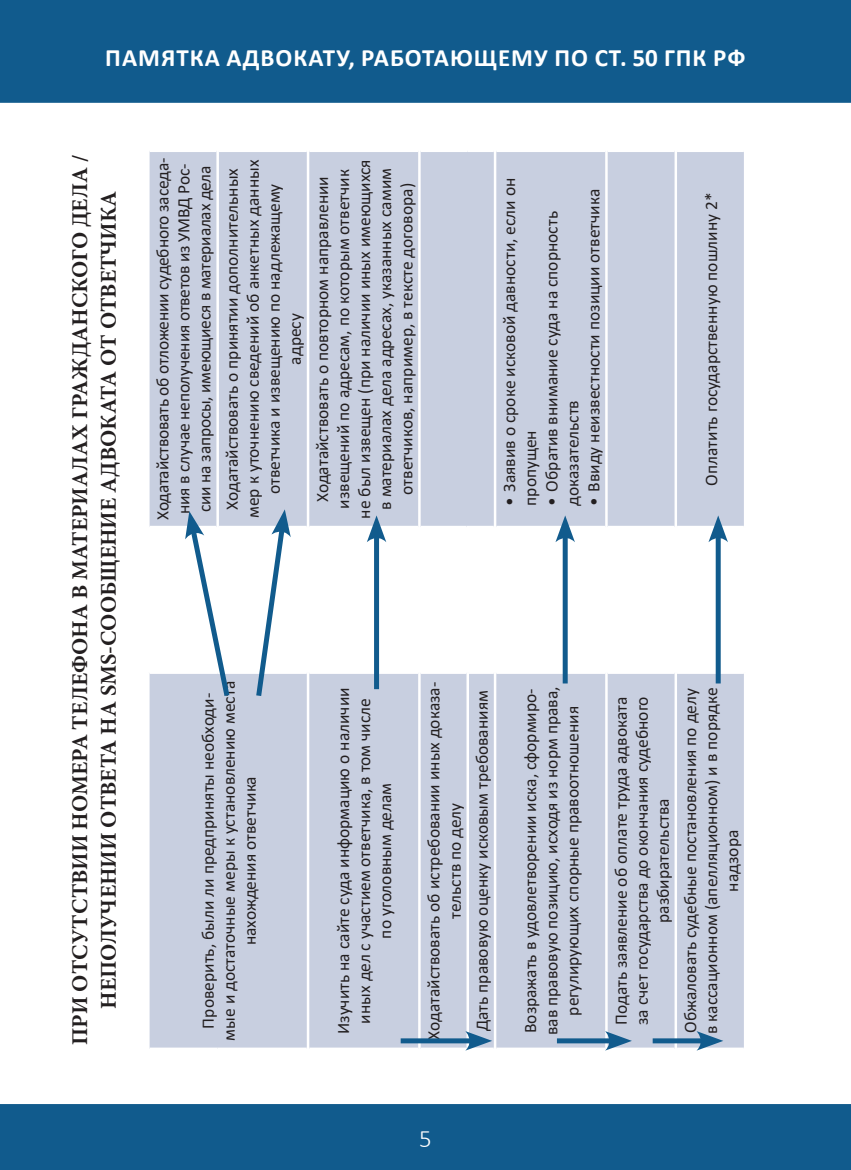
<style>
.page{position:relative;width:851px;height:1170px;background:#fff}
.page>*{position:absolute;margin:0;border:0;box-sizing:border-box;transform-origin:0 0}
.t1{font:700 25px "Calibri";letter-spacing:.04em;color:#fff}
.t2{font:300 25px "Calibri";color:#fff}
.text{font:700 22.5px/28.5px "Minion Pro";color:#231f20;text-align:center}
.Tabl-2{font:17.5px/21px "Calibri";color:#231f20;text-align:center}
</style>
<div class="page">
<div style="left:0;top:0;width:850px;height:103px;background:#115b8d;border:2px solid #115b8d"></div>
<div style="left:0;top:1103px;width:850px;height:66px;background:#115b8d;border:2px solid #115b8d"></div>
<div style="left:149px;top:152px;width:594px;height:895px;background:#c8cfe0"></div>
<svg style="left:149px;top:528px;width:594px;height:143px"></svg>
<hr style="left:149px;top:671px;width:69px;height:3px;background:#fff">
<hr style="left:149px;top:525px;width:67px;height:3px;background:#fff">
<hr style="left:218px;top:671px;width:89px;height:3px;background:#fff">
<hr style="left:216px;top:149px;width:3px;height:379px;background:#fff">
<hr style="left:219px;top:525px;width:88px;height:3px;background:#fff">
<hr style="left:309px;top:671px;width:109px;height:3px;background:#fff">
<hr style="left:309px;top:525px;width:109px;height:3px;background:#fff">
<hr style="left:418px;top:672px;width:2px;height:377px;background:#fff">
<hr style="left:418px;top:527px;width:2px;height:145px;background:#fff">
<hr style="left:420px;top:671px;width:46px;height:3px;background:#fff">
<hr style="left:418px;top:149px;width:2px;height:378px;background:#fff">
<hr style="left:420px;top:525px;width:46px;height:3px;background:#fff">
<hr style="left:466px;top:672px;width:3px;height:377px;background:#fff">
<hr style="left:466px;top:525px;width:3px;height:147px;background:#fff">
<hr style="left:469px;top:671px;width:24px;height:3px;background:#fff">
<hr style="left:469px;top:525px;width:24px;height:3px;background:#fff">
<hr style="left:493px;top:672px;width:3px;height:377px;background:#fff">
<hr style="left:493px;top:527px;width:3px;height:145px;background:#fff">
<hr style="left:496px;top:671px;width:109px;height:3px;background:#fff">
<hr style="left:605px;top:672px;width:2px;height:377px;background:#fff">
<hr style="left:605px;top:527px;width:2px;height:145px;background:#fff">
<hr style="left:607px;top:671px;width:67px;height:3px;background:#fff">
<hr style="left:607px;top:525px;width:67px;height:3px;background:#fff">
<hr style="left:674px;top:672px;width:3px;height:377px;background:#fff">
<hr style="left:674px;top:527px;width:3px;height:145px;background:#fff">
<hr style="left:677px;top:671px;width:66px;height:3px;background:#fff">
<hr style="left:674px;top:149px;width:3px;height:378px;background:#fff">
<hr style="left:677px;top:525px;width:66px;height:3px;background:#fff">
<hr style="left:307px;top:672px;width:2px;height:377px;background:#fff">
<hr style="left:307px;top:527px;width:2px;height:145px;background:#fff">
<hr style="left:307px;top:149px;width:2px;height:378px;background:#fff">
<hr style="left:493px;top:149px;width:3px;height:378px;background:#fff">
<hr style="left:496px;top:525px;width:109px;height:3px;background:#fff">
<hr style="left:605px;top:149px;width:2px;height:378px;background:#fff">
<svg style="left:185px;top:511px;width:48px;height:190px"></svg>
<svg style="left:253px;top:509px;width:38px;height:192px"></svg>
<div style="left:374px;top:532px;width:5px;height:157px;background:#115b8d"></div>
<svg style="left:367px;top:515px;width:19px;height:27px"></svg>
<div style="left:400px;top:1038px;width:75px;height:5px;background:#115b8d"></div>
<svg style="left:465px;top:1030px;width:27px;height:20px"></svg>
<div style="left:557px;top:1038px;width:57px;height:5px;background:#115b8d"></div>
<svg style="left:605px;top:1030px;width:26px;height:20px"></svg>
<div style="left:652px;top:1038px;width:54px;height:5px;background:#115b8d"></div>
<svg style="left:696px;top:1030px;width:27px;height:20px"></svg>
<div style="left:562px;top:532px;width:5px;height:151px;background:#115b8d"></div>
<svg style="left:555px;top:515px;width:20px;height:27px"></svg>
<div style="left:715px;top:532px;width:5px;height:151px;background:#115b8d"></div>
<svg style="left:708px;top:515px;width:19px;height:27px"></svg>
<h1 class="t1" style="left:105px;top:40px;width:641px">ПАМЯТКА АДВОКАТУ, РАБОТАЮЩЕМУ ПО СТ. 50 ГПК РФ</h1>
<p class="text" style="left:66px;top:1044px;width:891px;rotate:-90deg">ПРИ ОТСУТСТВИИ НОМЕРА ТЕЛЕФОНА В МАТЕРИАЛАХ ГРАЖДАНСКОГО ДЕЛА /<br>НЕПОЛУЧЕНИИ ОТВЕТА НА SMS-СООБЩЕНИЕ АДВОКАТА ОТ ОТВЕТЧИКА</p>
<p class="Tabl-2" style="left:152px;top:520px;width:363px;rotate:-90deg">Ходатайствовать об отложении судебного заседа&shy;ния в случае неполучения ответов из УМВД Рос&shy;сии на запросы, имеющиеся в материалах дела</p>
<p class="Tabl-2" style="left:221px;top:518px;width:360px;rotate:-90deg">Ходатайствовать о принятии дополнительных мер к уточнению сведений об анкетных данных ответчика и извещению по надлежащему адресу</p>
<p class="Tabl-2" style="left:311px;top:518px;width:361px;rotate:-90deg">Ходатайствовать о повторном направлении извещений по адресам, по которым ответчик не был извещен (при наличии иных имеющихся в материалах дела адресах, указанных самим ответчиков, например, в тексте договора)</p>
<p class="Tabl-2" style="left:498px;top:505px;width:330px;text-align:left;rotate:-90deg">• Заявив о сроке исковой давности, если он пропущен</p>
<p class="Tabl-2" style="left:582px;top:505px;width:318px;rotate:-90deg">• Ввиду неизвестности позиции ответчика</p>
<p class="Tabl-2" style="left:540px;top:505px;width:296px;text-align:left;rotate:-90deg">• Обратив внимание суда на спорность доказательств</p>
<p class="Tabl-2" style="left:700px;top:485px;width:295px;rotate:-90deg">Оплатить государственную пошлину 2*</p>
<p class="Tabl-2" style="left:197px;top:1040px;width:361px;rotate:-90deg">Проверить, были ли предприняты необходи&shy;мые и достаточные меры к установлению места нахождения ответчика</p>
<p class="Tabl-2" style="left:332px;top:1033px;width:348px;rotate:-90deg">Изучить на сайте суда информацию о наличии иных дел с участием ответчика, в том числе по уголовным делам</p>
<p class="Tabl-2" style="left:423px;top:1039px;width:359px;rotate:-90deg">Ходатайствовать об истребовании иных доказа&shy;тельств по делу</p>
<p class="Tabl-2" style="left:471px;top:1031px;width:342px;rotate:-90deg">Дать правовую оценку исковым требованиям</p>
<p class="Tabl-2" style="left:519px;top:1034px;width:350px;rotate:-90deg">Возражать в удовлетворении иска, сформиро&shy;вав правовую позицию, исходя из норм права, регулирующих спорные правоотношения</p>
<p class="Tabl-2" style="left:609px;top:1025px;width:330px;rotate:-90deg">Подать заявление об оплате труда адвоката за счет государства до окончания судебного разбирательства</p>
<p class="Tabl-2" style="left:679px;top:1033px;width:348px;rotate:-90deg">Обжаловать судебные постановления по делу в кассационном (апелляционном) и в порядке надзора</p>
<h1 class="t2" style="left:419px;top:1123px;width:14px">5</h1>
</div>
